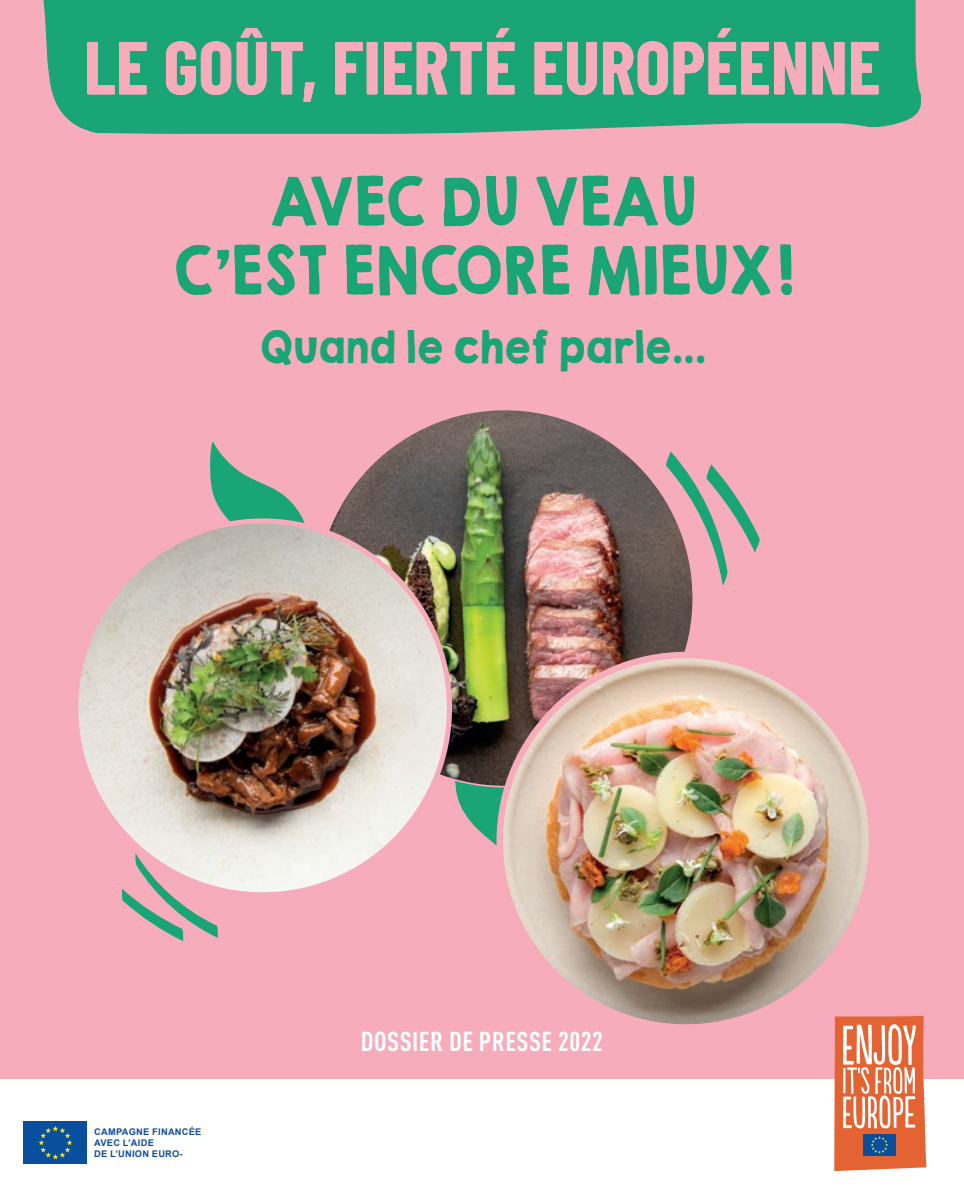
<style>
.page{position:relative;width:964px;height:1191px;background:#fff}
.page>*{position:absolute;margin:0;border:0;box-sizing:border-box;transform-origin:0 0}
.t1{font:60px/69px "KGHAPPY Solid";letter-spacing:-.05em;color:#19a576;text-align:center;scale:.9 1}
.t2{font:40px "KGHAPPY Solid";letter-spacing:-.05em;color:#19a576;scale:.9 1}
.t3{font:700 condensed 27px "DIN Pro";letter-spacing:.02em;color:#fff}
.t4{font:700 9.2px "Arial";letter-spacing:.035em;color:#0d4d9d}
</style>
<div class="page">
<div style="left:0;top:0;width:964px;height:1078px;background:#f7acbb"></div>
<svg style="left:834px;top:1015px;width:92px;height:156px;background:#df8668"></svg>
<svg style="left:666px;top:451px;width:94px;height:135px"></svg>
<svg style="left:122px;top:895px;width:96px;height:46px"></svg>
<svg style="left:455px;top:780px;width:50px;height:65px"></svg>
<svg style="left:43px;top:0;width:878px;height:134px;background:#2da57c"></svg>
<img style="left:316px;top:409px;width:377px;height:377px;border-radius:189px">
<svg style="left:210px;top:442px;width:94px;height:79px"></svg>
<img style="left:79px;top:521px;width:371px;height:374px">
<img style="left:500px;top:655px;width:372px;height:372px;border-radius:186px">
<svg style="left:87px;top:28px;width:791px;height:74px;fill:#19a576"></svg>
<div style="left:24px;top:1121px;width:63px;height:43px;background:#0a4f9d"></div>
<svg style="left:38px;top:1126px;width:34px;height:33px"></svg>
<p class="t1" style="left:170px;top:166px;width:695px">AVEC DU VEAU<br>C’EST ENCORE MIEUX!</p>
<p class="t2" style="left:258px;top:316px;width:500px">Quand le chef parle...</p>
<p class="t4" style="left:94px;top:1125px;width:109px">CAMPAGNE FINANCÉE</p>
<p class="t4" style="left:94px;top:1136px;width:61px">AVEC L’AIDE</p>
<p class="t4" style="left:94px;top:1147px;width:90px">DE L’UNION EURO-</p>
<p class="t3" style="left:361px;top:1025px;width:244px">DOSSIER DE PRESSE 2022</p>
</div>
